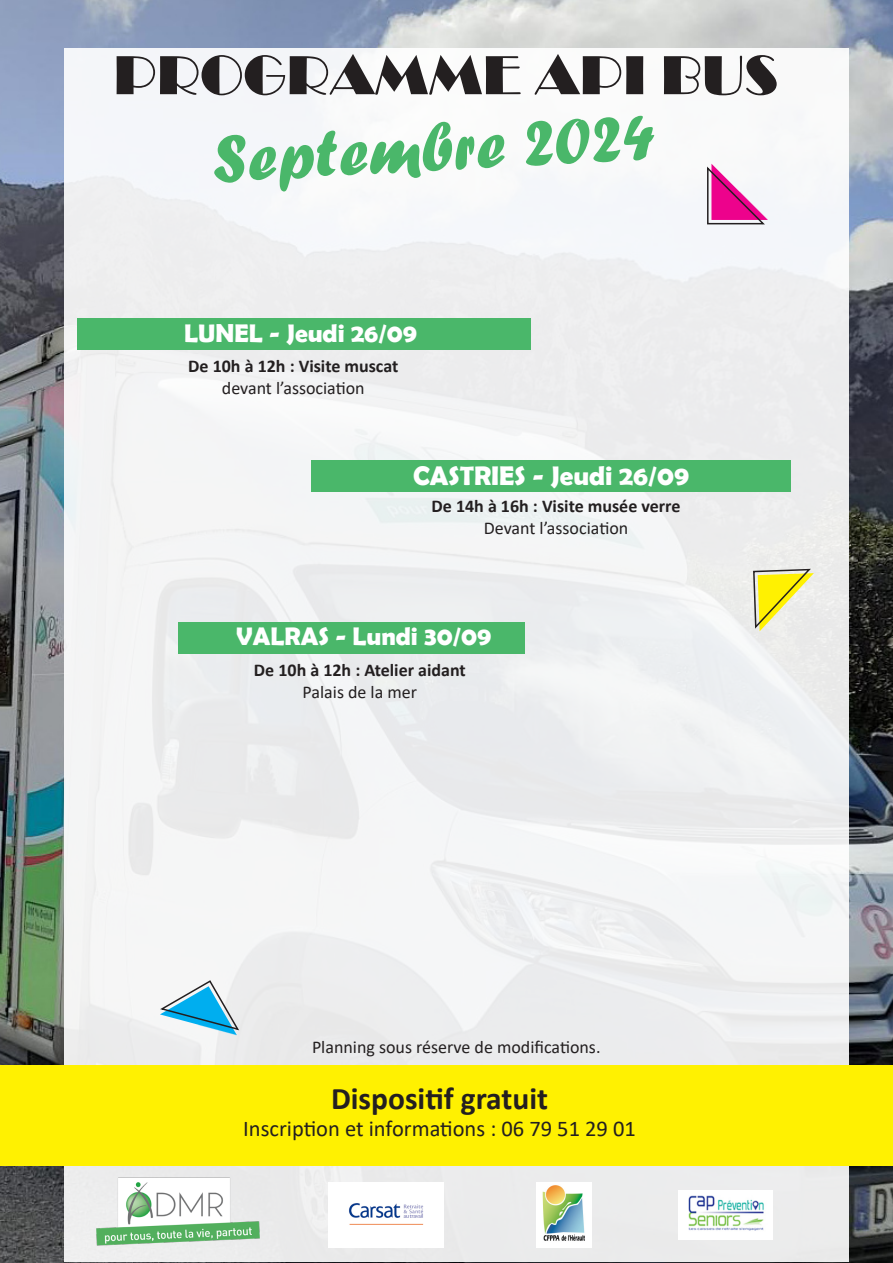
<style>
.page{position:relative;width:893px;height:1263px;background:#fff}
.page>*{position:absolute;margin:0;border:0;box-sizing:border-box;transform-origin:0 0}
.t1{font:69px "Forte";color:#4ab76a}
.t2{font:57px "Broadway";color:#231f20}
.t3{font:700 31.5px "Calibri";color:#231f20}
.t4{font:700 27px "Berlin Sans FB Demi";color:#fff}
.t5{font:700 25.5px "Berlin Sans FB Demi";color:#fff}
.t6{font:22.5px "Calibri";color:#231f20}
.t7{font:18px "Calibri";color:#231f20}
.t8{font:700 18px "Calibri";color:#231f20}
</style>
<div class="page">
<img style="left:1px;top:0;width:892px;height:1263px">
<div style="left:64px;top:49px;width:785px;height:1213px;background:#f0f2f3"></div>
<img style="left:536px;top:1182px;width:56px;height:66px">
<img style="left:678px;top:1190px;width:95px;height:49px">
<img style="left:328px;top:1182px;width:116px;height:65px">
<svg style="left:707px;top:164px;width:61px;height:61px"></svg>
<svg style="left:752px;top:567px;width:62px;height:64px"></svg>
<svg style="left:160px;top:980px;width:80px;height:55px"></svg>
<img style="left:96px;top:1176px;width:167px;height:70px">
<div style="left:0;top:1065px;width:892px;height:100px;background:#fff101"></div>
<div style="left:77px;top:318px;width:453px;height:32px;background:#4ab76a"></div>
<div style="left:311px;top:460px;width:480px;height:32px;background:#4ab76a"></div>
<div style="left:179px;top:622px;width:346px;height:31px;background:#4ab76a"></div>
<img style="left:0;top:0;width:1px;height:1263px">
<p class="t2" style="left:113px;top:42px;width:666px">PROGRAMME API BUS</p>
<p class="t1" style="left:210px;top:119px;width:445px;rotate:-3deg">Septembre 2024</p>
<p class="t5" style="left:184px;top:318px;width:235px">LUNEL - Jeudi 26/09</p>
<p class="t8" style="left:188px;top:353px;width:212px">De 10h à 12h : Visite muscat</p>
<p class="t7" style="left:222px;top:375px;width:144px">devant l’association</p>
<p class="t4" style="left:413px;top:460px;width:278px">CASTRIES - Jeudi 26/09</p>
<p class="t8" style="left:432px;top:494px;width:250px">De 14h à 16h : Visite musée verre</p>
<p class="t7" style="left:484px;top:516px;width:146px">Devant l’association</p>
<p class="t5" style="left:236px;top:622px;width:257px">VALRAS - Lundi 30/09</p>
<p class="t8" style="left:254px;top:657px;width:213px">De 10h à 12h : Atelier aidant</p>
<p class="t7" style="left:303px;top:679px;width:116px">Palais de la mer</p>
<p class="t7" style="left:312px;top:1035px;width:290px">Planning sous réserve de modifications.</p>
<p class="t3" style="left:331px;top:1076px;width:219px">Dispositif gratuit</p>
<p class="t6" style="left:243px;top:1113px;width:394px">Inscription et informations : 06 79 51 29 01</p>
</div>
